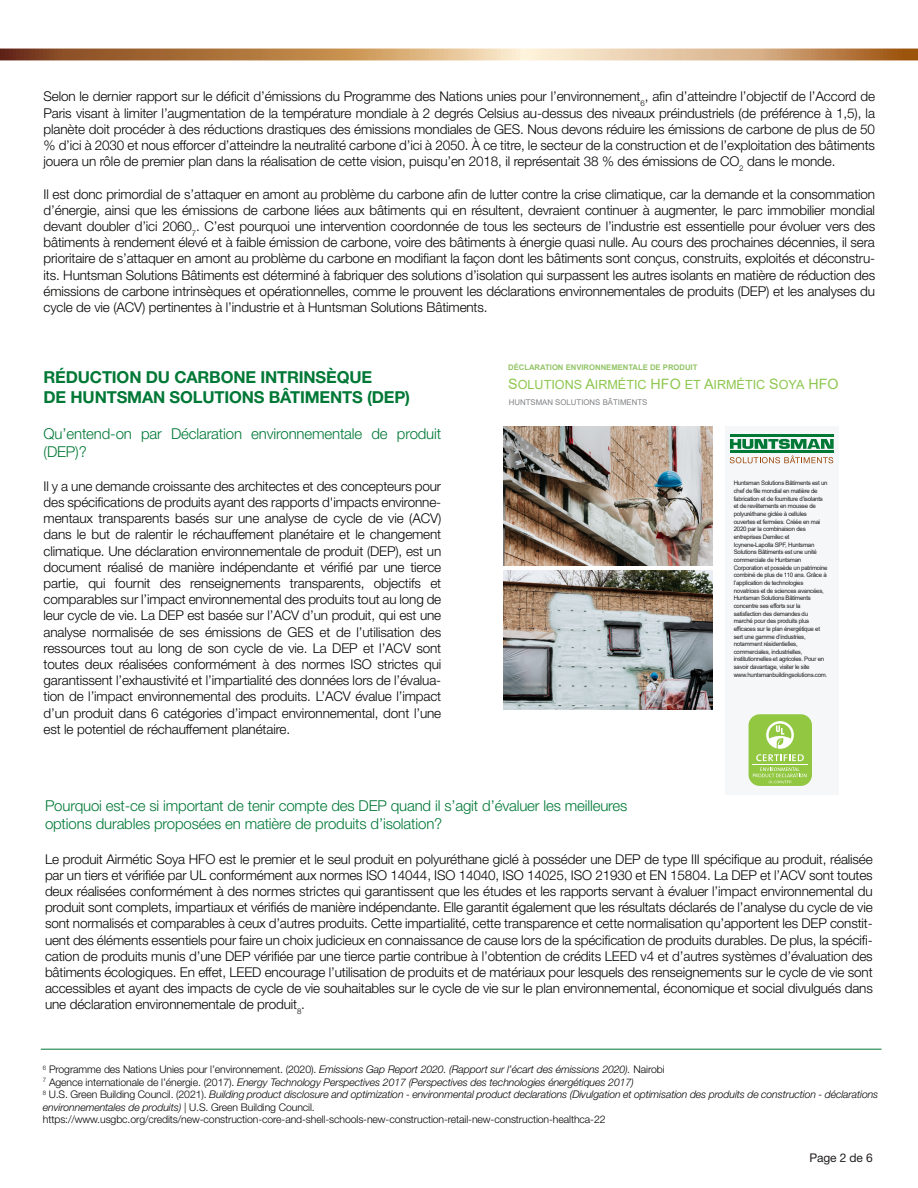
<style>
.page{position:relative;width:918px;height:1188px;background:#fff}
.page>*{position:absolute;margin:0;border:0;box-sizing:border-box;transform-origin:0 0}
.t1{font:700 16.5px/19.8px "Helvetica Neue LT Pro";letter-spacing:-.01em;color:#007836}
.t2{font:300 15px/18px "Helvetica Neue LT Pro";letter-spacing:-.01em;color:#007836}
.t3{font:300 13.5px/16.2px "Helvetica Neue LT Pro";letter-spacing:-.01em;color:#050504;text-align:justify}
.t4{font:12.6px "Arial";color:#8ec74f}
.t5{font:12px "Helvetica Neue LT Pro";letter-spacing:-.01em;color:#231f20}
.t6{font:italic 300 10.5px/12.6px "Helvetica Neue LT Pro";letter-spacing:-.01em;color:#050504}
.t7{font:7.8px "Arial";color:#808285}
.t8{font:700 7.65px "Arial";color:#92c466}
.t9{font:6.15px/7.6px "Arial";letter-spacing:-.04em;color:#231f20}
.s1{font-size:14.25px}
.s2{font-style:normal}
</style>
<div class="page">
<svg style="left:0;top:48px;width:918px;height:12px;background:#c69a6f"></svg>
<hr style="left:41px;top:1049px;width:840px;height:1px;background:#007836">
<img style="left:504px;top:570px;width:209px;height:140px">
<img style="left:504px;top:426px;width:209px;height:140px">
<div style="left:725px;top:426px;width:114px;height:369px;background:#f5f7f8"></div>
<div style="left:749px;top:714px;width:63px;height:72px;background:#91c741;border-radius:11px"></div>
<hr style="left:752px;top:764px;width:56px;height:1px;background:#fff">
<svg style="left:756px;top:721px;width:48px;height:40px"></svg>
<svg style="left:753px;top:767px;width:54px;height:17px"></svg>
<svg style="left:730px;top:439px;width:104px;height:10px"></svg>
<hr style="left:730px;top:435px;width:104px;height:2px;background:#007836">
<hr style="left:730px;top:451px;width:104px;height:2px;background:#007836">
<svg style="left:730px;top:456px;width:103px;height:7px"></svg>
<p class="t3" style="left:44px;top:88px;width:833px">Selon le dernier rapport sur le déficit d’émissions du Programme des Nations unies pour l’environnement<sub>6</sub>, afin d’atteindre l’objectif de l’Accord de Paris visant à limiter l’augmentation de la température mondiale à 2 degrés Celsius au-dessus des niveaux préindustriels (de préférence à 1,5), la planète doit procéder à des réductions drastiques des émissions mondiales de GES. Nous devons réduire les émissions de carbone de plus de 50 % d’ici à 2030 et nous efforcer d’atteindre la neutralité carbone d’ici à 2050. À ce titre, le secteur de la construction et de l’exploitation des bâtiments jouera un rôle de premier plan dans la réalisation de cette vision, puisqu’en 2018, il représentait 38 % des émissions de CO<sub>2</sub> dans le monde.</p>
<p class="t3" style="left:44px;top:186px;width:833px">Il est donc primordial de s’attaquer en amont au problème du carbone afin de lutter contre la crise climatique, car la demande et la consommation d’énergie, ainsi que les émissions de carbone liées aux bâtiments qui en résultent, devraient continuer à augmenter, le parc immobilier mondial devant doubler d’ici 2060<sub>7</sub>. C’est pourquoi une intervention coordonnée de tous les secteurs de l’industrie est essentielle pour évoluer vers des bâtiments à rendement élevé et à faible émission de carbone, voire des bâtiments à énergie quasi nulle. Au cours des prochaines décennies, il sera prioritaire de s’attaquer en amont au problème du carbone en modifiant la façon dont les bâtiments sont conçus, construits, exploités et déconstru&shy;its. Huntsman Solutions Bâtiments est déterminé à fabriquer des solutions d’isolation qui surpassent les autres isolants en matière de réduction des émissions de carbone intrinsèques et opérationnelles, comme le prouvent les déclarations environnementales de produits (DEP) et les analyses du cycle de vie (ACV) pertinentes à l’industrie et à Huntsman Solutions Bâtiments.</p>
<p class="t1" style="left:44px;top:367px;width:368px">RÉDUCTION DU CARBONE INTRINSÈQUE<br>DE HUNTSMAN SOLUTIONS BÂTIMENTS (DEP)</p>
<p class="t2" style="left:44px;top:424px;width:399px">Qu’entend-on par Déclaration environnementale de produit (DEP)?</p>
<p class="t3" style="left:44px;top:478px;width:399px">Il y a une demande croissante des architectes et des concepteurs pour des spécifications de produits ayant des rapports d'impacts environne&shy;mentaux transparents basés sur une analyse de cycle de vie (ACV) dans le but de ralentir le réchauffement planétaire et le changement climatique. Une déclaration environnementale de produit (DEP), est un document réalisé de manière indépendante et vérifié par une tierce partie, qui fournit des renseignements transparents, objectifs et comparables sur l’impact environnemental des produits tout au long de leur cycle de vie. La DEP est basée sur l’ACV d’un produit, qui est une analyse normalisée de ses émissions de GES et de l’utilisation des ressources tout au long de son cycle de vie. La DEP et l’ACV sont toutes deux réalisées conformément à des normes ISO strictes qui garantissent l’exhaustivité et l’impartialité des données lors de l’évalua&shy;tion de l’impact environnemental des produits. L’ACV évalue l’impact d’un produit dans 6 catégories d’impact environnemental, dont l’une est le potentiel de réchauffement planétaire.</p>
<p class="t8" style="left:508px;top:362px;width:191px">DÉCLARATION ENVIRONNEMENTALE DE PRODUIT</p>
<p class="t7" style="left:509px;top:396px;width:140px">HUNTSMAN SOLUTIONS BÂTIMENTS</p>
<p class="t4" style="left:508px;top:376px;width:332px"><span class="s1">S</span>OLUTIONS <span class="s1">A</span>IRMÉTIC <span class="s1">HFO</span> ET <span class="s1">A</span>IRMÉTIC <span class="s1">S</span>OYA <span class="s1">HFO</span></p>
<p class="t9" style="left:734px;top:479px;width:95px">Huntsman Solutions Bâtiments est un chef de file mondial en matière de fabrication et de fourniture d’isolants et de revêtements en mousse de polyuréthane giclée à cellules ouvertes et fermées. Créée en mai<br>2020 par la combinaison des entreprises Demilec et<br>Icynene-Lapolla SPF, Huntsman<br>Solutions Bâtiments est une unité commerciale de Huntsman<br>Corporation et possède un patrimoine combiné de plus de 110 ans. Grâce à l’application de technologies novatrices et de sciences avancées,<br>Huntsman Solutions Bâtiments concentre ses efforts sur la satisfaction des demandes du marché pour des produits plus efficaces sur le plan énergétique et sert une gamme d’industries, notamment résidentielles, commerciales, industrielles, institutionnelles et agricoles. Pour en savoir davantage, visiter le site www.huntsmanbuildingsolutions.com.</p>
<p class="t2" style="left:45px;top:797px;width:584px">Pourquoi est-ce si important de tenir compte des DEP quand il s’agit d’évaluer les meilleures options durables proposées en matière de produits d’isolation?</p>
<p class="t3" style="left:45px;top:850px;width:829px">Le produit Airmétic Soya HFO est le premier et le seul produit en polyuréthane giclé à posséder une DEP de type III spécifique au produit, réalisée par un tiers et vérifiée par UL conformément aux normes ISO 14044, ISO 14040, ISO 14025, ISO 21930 et EN 15804. La DEP et l’ACV sont toutes deux réalisées conformément à des normes strictes qui garantissent que les études et les rapports servant à évaluer l’impact environnemental du produit sont complets, impartiaux et vérifiés de manière indépendante. Elle garantit également que les résultats déclarés de l’analyse du cycle de vie sont normalisés et comparables à ceux d’autres produits. Cette impartialité, cette transparence et cette normalisation qu’apportent les DEP constit&shy;uent des éléments essentiels pour faire un choix judicieux en connaissance de cause lors de la spécification de produits durables. De plus, la spécifi&shy;cation de produits munis d’une DEP vérifiée par une tierce partie contribue à l’obtention de crédits LEED v4 et d’autres systèmes d’évaluation des bâtiments écologiques. En effet, LEED encourage l’utilisation de produits et de matériaux pour lesquels des renseignements sur le cycle de vie sont accessibles et ayant des impacts de cycle de vie souhaitables sur le cycle de vie sur le plan environnemental, économique et social divulgués dans une déclaration environnementale de produit<sub>8</sub>.</p>
<p class="t6" style="left:43px;top:1063px;width:837px"><sup>6</sup> <span class="s2">Programme des Nations Unies pour l’environnement. (2020).</span> Emissions Gap Report 2020. (Rapport sur l’écart des émissions 2020). <span class="s2">Nairobi<br></span><sup>7</sup> <span class="s2">Agence internationale de l’énergie. (2017).</span> Energy Technology Perspectives 2017 (Perspectives des technologies énergétiques 2017)<br><sup>8</sup> <span class="s2">U.S. Green Building Council. (2021).</span> Building product disclosure and optimization - environmental product declarations (Divulgation et optimisation des produits de construction - déclarations environnementales de produits) <span class="s2">| U.S. Green Building Council. https://www.usgbc.org/credits/new-construction-core-and-shell-schools-new-construction-retail-new-construction-healthca-22</span></p>
<p class="t5" style="left:809px;top:1150px;width:65px">Page 2 de 6</p>
</div>
